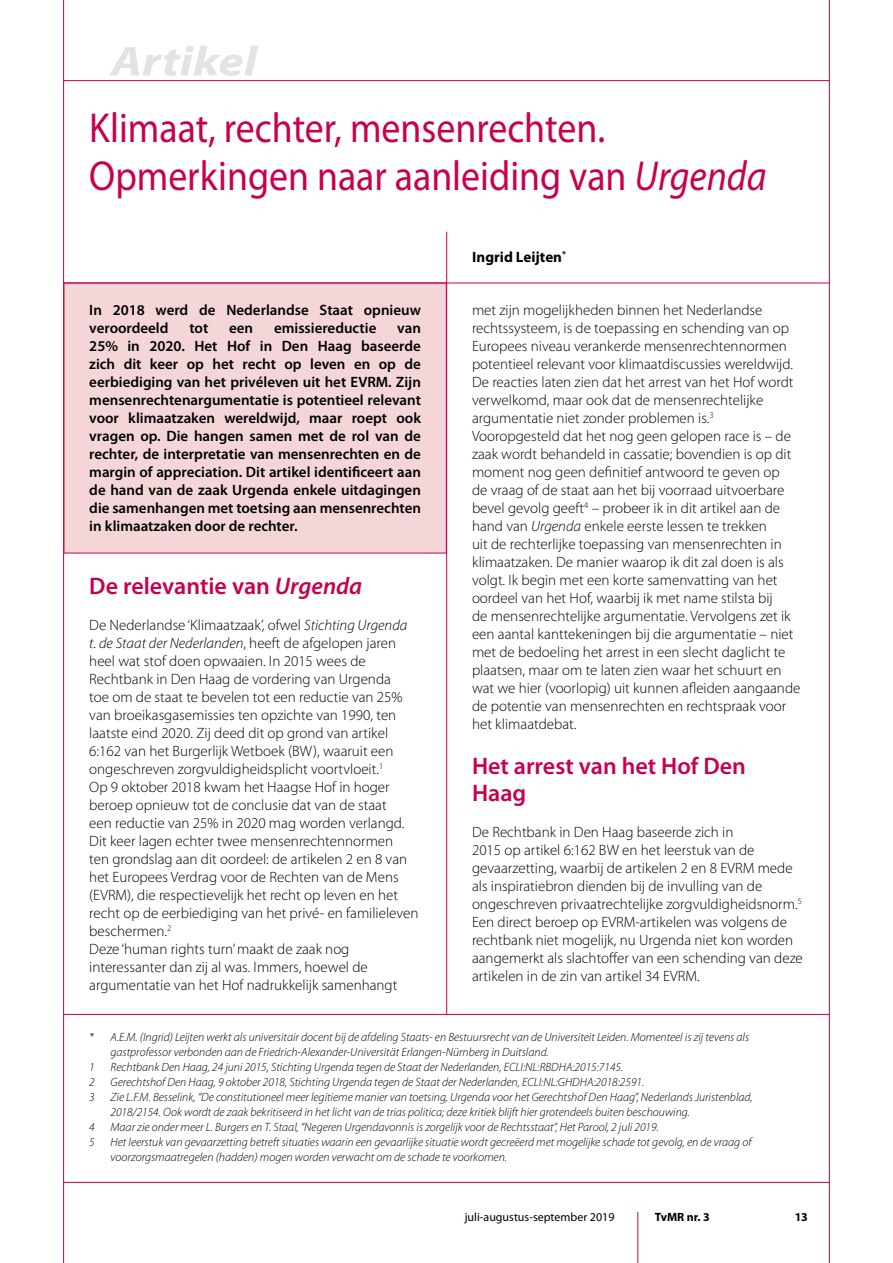
<style>
.page{position:relative;width:893px;height:1263px;background:#fff}
.page>*{position:absolute;margin:0;border:0;box-sizing:border-box;transform-origin:0 0}
.t1{font:42px/48px "Myriad Pro";color:#c8004f;scale:.9 1}
.t2{font:italic 700 42px "Myriad Pro";color:#e3e3e3;scale:1.2 1}
.t3{font:600 24px/27px "Myriad Pro";color:#c8004f}
.t4{font:300 15px/18px "Myriad Pro";color:#000}
.t5{font:600 15px/18px "Myriad Pro";color:#000}
.t6{font:700 15px "Myriad Pro";color:#000}
.t7{font:italic 300 12px/15px "Myriad Pro";color:#000}
.t8{font:12px "Myriad Pro";color:#000}
.t9{font:700 12px "Myriad Pro";color:#000}
.s1{font-style:italic}
</style>
<div class="page">
<hr style="left:63px;top:0;width:1px;height:1263px;background:#c8004f">
<hr style="left:829px;top:0;width:1px;height:1263px;background:#c8004f">
<hr style="left:64px;top:80px;width:765px;height:1px;background:#c8004f">
<hr style="left:64px;top:1182px;width:765px;height:1px;background:#c8004f">
<hr style="left:638px;top:1212px;width:1px;height:51px;background:#c8004f">
<div style="left:64px;top:283px;width:382px;height:270px;background:#f4d6d9"></div>
<hr style="left:446px;top:232px;width:1px;height:782px;background:#c8004f">
<hr style="left:64px;top:283px;width:765px;height:1px;background:#c8004f">
<hr style="left:64px;top:1014px;width:765px;height:1px;background:#c8004f">
<h1 class="t2" style="left:111px;top:34px;width:124px">Artikel</h1>
<h1 class="t1" style="left:89px;top:103px;width:754px">Klimaat, rechter, mensenrechten.<br>Opmerkingen naar aanleiding van <span class="s1">Urgenda</span></h1>
<p class="t5" style="left:89px;top:301px;width:333px">In 2018 werd de Nederlandse Staat opnieuw veroordeeld</p>
<p class="t5" style="left:189px;top:319px;width:20px">tot</p>
<p class="t5" style="left:229px;top:319px;width:26px">een</p>
<p class="t5" style="left:274px;top:319px;width:104px">emissiereductie</p>
<p class="t5" style="left:89px;top:319px;width:333px;text-align:justify;text-indent:308px">van 25% in 2020. Het Hof in Den Haag baseerde zich dit keer op het recht op leven en op de eerbiediging van het privéleven uit het EVRM. Zijn mensenrechtenargumentatie is potentieel relevant voor klimaatzaken wereldwijd, maar roept ook vragen op. Die hangen samen met de rol van de rechter, de interpretatie van mensenrechten en de margin of appreciation. Dit artikel identificeert aan de hand van de zaak Urgenda enkele uitdagingen die samenhangen met toetsing aan mensenrechten in klimaatzaken door de rechter.</p>
<h2 class="t3" style="left:89px;top:572px;width:274px">De relevantie van <span class="s1">Urgenda</span></h2>
<p class="t4" style="left:89px;top:616px;width:331px">De Nederlandse ‘Klimaatzaak’, ofwel <span class="s1">Stichting Urgenda<br>t. de Staat der Nederlanden</span>, heeft de afgelopen jaren heel wat stof doen opwaaien. In 2015 wees de Rechtbank in Den Haag de vordering van Urgenda<br>toe om de staat te bevelen tot een reductie van 25% van broeikasgasemissies ten opzichte van 1990, ten laatste eind 2020. Zij deed dit op grond van artikel 6:162 van het Burgerlijk Wetboek (BW), waaruit een ongeschreven zorgvuldigheidsplicht voortvloeit.<sup>1<br></sup>Op 9 oktober 2018 kwam het Haagse Hof in hoger beroep opnieuw tot de conclusie dat van de staat<br>een reductie van 25% in 2020 mag worden verlangd.<br>Dit keer lagen echter twee mensenrechtennormen<br>ten grondslag aan dit oordeel: de artikelen 2 en 8 van het Europees Verdrag voor de Rechten van de Mens (EVRM), die respectievelijk het recht op leven en het recht op de eerbiediging van het privé- en familieleven beschermen.<sup>2<br></sup>Deze ‘human rights turn’ maakt de zaak nog interessanter dan zij al was. Immers, hoewel de argumentatie van het Hof nadrukkelijk samenhangt</p>
<p class="t6" style="left:472px;top:247px;width:95px">Ingrid Leijten<sup>*</sup></p>
<p class="t4" style="left:472px;top:301px;width:330px">met zijn mogelijkheden binnen het Nederlandse rechtssysteem, is de toepassing en schending van op Europees niveau verankerde mensenrechtennormen potentieel relevant voor klimaatdiscussies wereldwijd.<br>De reacties laten zien dat het arrest van het Hof wordt verwelkomd, maar ook dat de mensenrechtelijke argumentatie niet zonder problemen is.<sup>3<br></sup>Vooropgesteld dat het nog geen gelopen race is – de zaak wordt behandeld in cassatie; bovendien is op dit moment nog geen definitief antwoord te geven op<br>de vraag of de staat aan het bij voorraad uitvoerbare bevel gevolg geeft<sup>4</sup> – probeer ik in dit artikel aan de hand van <span class="s1">Urgenda</span> enkele eerste lessen te trekken<br>uit de rechterlijke toepassing van mensenrechten in klimaatzaken. De manier waarop ik dit zal doen is als volgt. Ik begin met een korte samenvatting van het oordeel van het Hof, waarbij ik met name stilsta bij<br>de mensenrechtelijke argumentatie. Vervolgens zet ik een aantal kanttekeningen bij die argumentatie – niet met de bedoeling het arrest in een slecht daglicht te plaatsen, maar om te laten zien waar het schuurt en wat we hier (voorlopig) uit kunnen afleiden aangaande de potentie van mensenrechten en rechtspraak voor het klimaatdebat.</p>
<h2 class="t3" style="left:472px;top:752px;width:275px">Het arrest van het Hof Den<br>Haag</h2>
<p class="t4" style="left:472px;top:823px;width:332px">De Rechtbank in Den Haag baseerde zich in<br>2015 op artikel 6:162 BW en het leerstuk van de gevaarzetting, waarbij de artikelen 2 en 8 EVRM mede als inspiratiebron dienden bij de invulling van de ongeschreven privaatrechtelijke zorgvuldigheidsnorm.<sup>5<br></sup>Een direct beroep op EVRM-artikelen was volgens de rechtbank niet mogelijk, nu Urgenda niet kon worden aangemerkt als slachtoffer van een schending van deze artikelen in de zin van artikel 34 EVRM.</p>
<p class="t7" style="left:89px;top:1029px;width:661px">* A.E.M. (Ingrid) Leijten werkt als universitair docent bij de afdeling Staats- en Bestuursrecht van de Universiteit Leiden. Momenteel is zij tevens als</p>
<p class="t7" style="left:111px;top:1044px;width:440px">gastprofessor verbonden aan de Friedrich-Alexander-Universität Erlangen-Nürnberg in Duitsland.</p>
<p class="t7" style="left:89px;top:1059px;width:7px">1</p>
<p class="t7" style="left:111px;top:1059px;width:514px">Rechtbank Den Haag, 24 juni 2015, Stichting Urgenda tegen de Staat der Nederlanden, ECLI:NL:RBDHA:2015:7145.</p>
<p class="t7" style="left:89px;top:1074px;width:7px">2</p>
<p class="t7" style="left:111px;top:1074px;width:535px">Gerechtshof Den Haag, 9 oktober 2018, Stichting Urgenda tegen de Staat der Nederlanden, ECLI:NL:GHDHA:2018:2591.</p>
<p class="t7" style="left:89px;top:1089px;width:7px">3</p>
<p class="t7" style="left:111px;top:1089px;width:643px">Zie L.F.M. Besselink, “De constitutioneel meer legitieme manier van toetsing, Urgenda voor het Gerechtshof Den Haag”, Nederlands Juristenblad,<br>2018/2154. Ook wordt de zaak bekritiseerd in het licht van de trias politica; deze kritiek blijft hier grotendeels buiten beschouwing.</p>
<p class="t7" style="left:89px;top:1119px;width:7px">4</p>
<p class="t7" style="left:111px;top:1119px;width:550px">Maar zie onder meer L. Burgers en T. Staal, “Negeren Urgendavonnis is zorgelijk voor de Rechtsstaat”, Het Parool, 2 juli 2019.</p>
<p class="t7" style="left:89px;top:1134px;width:7px">5</p>
<p class="t7" style="left:111px;top:1134px;width:642px">Het leerstuk van gevaarzetting betreft situaties waarin een gevaarlijke situatie wordt gecreëerd met mogelijke schade tot gevolg, en de vraag of voorzorgsmaatregelen (hadden) mogen worden verwacht om de schade te voorkomen.</p>
<p class="t8" style="left:465px;top:1209px;width:151px">juli-augustus-september 2019</p>
<p class="t9" style="left:655px;top:1209px;width:57px">TvMR nr. 3</p>
<p class="t9" style="left:795px;top:1209px;width:15px">13</p>
</div>
